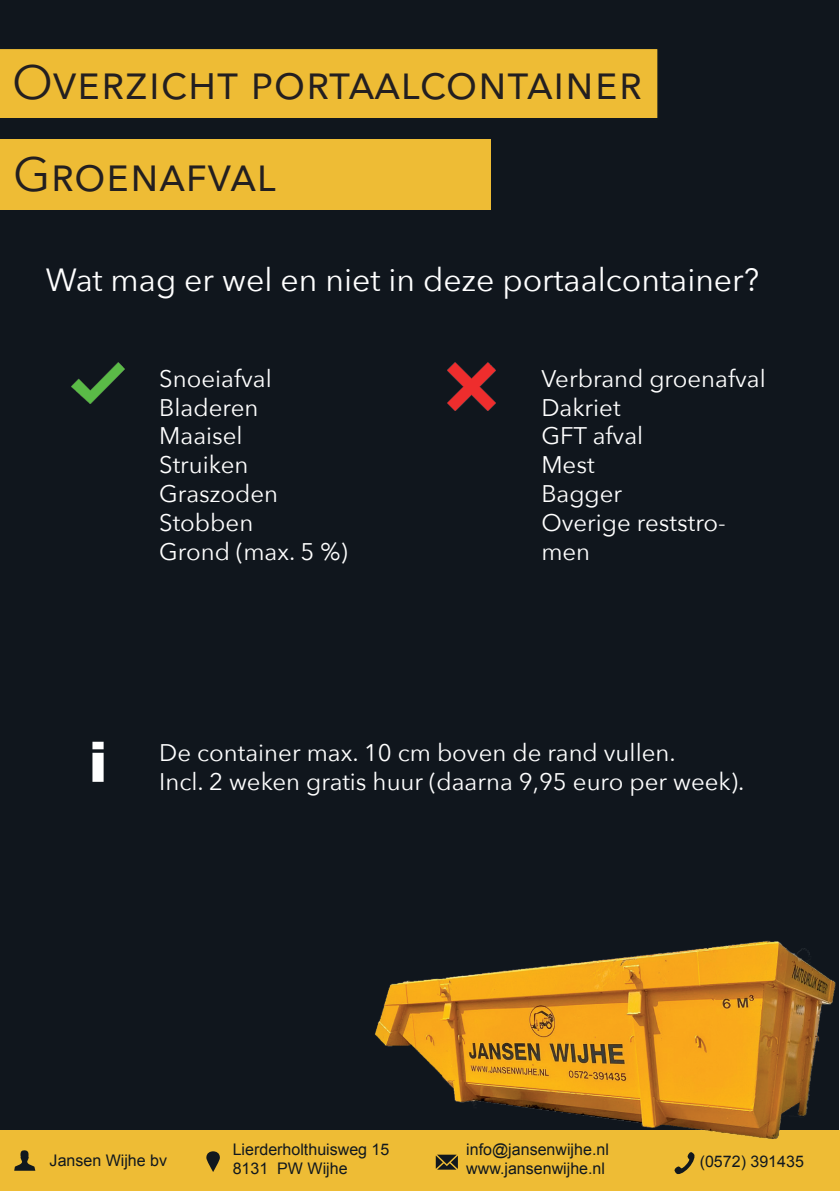
<style>
.page{position:relative;width:840px;height:1191px;background:#fff}
.page>*{position:absolute;margin:0;border:0;box-sizing:border-box;transform-origin:0 0}
.t1{font:900 56px "Arial";color:#fff}
.t2{font:48px/92.2px "Avenir Next";color:#231f20}
.t3{font:32px "Avenir Next";color:#fff}
.t4{font:24px/28.8px "Avenir Next";color:#fff}
.t5{font:16px/19.2px "Arial";color:#11181e}
</style>
<div class="page">
<div style="left:0;top:0;width:838px;height:1191px;background:#10161d"></div>
<div style="left:0;top:49px;width:658px;height:69px;background:#eebc35"></div>
<div style="left:0;top:139px;width:490px;height:71px;background:#eebc35"></div>
<img style="left:72px;top:363px;width:52px;height:40px">
<img style="left:447px;top:363px;width:48px;height:47px">
<div style="left:0;top:1130px;width:839px;height:61px;background:#eebc35"></div>
<img style="left:375px;top:815px;width:464px;height:325px">
<svg style="left:674px;top:1152px;width:21px;height:22px"></svg>
<svg style="left:206px;top:1151px;width:14px;height:21px"></svg>
<svg style="left:435px;top:1154px;width:22px;height:15px"></svg>
<svg style="left:14px;top:1150px;width:21px;height:20px"></svg>
<h2 class="t2" style="left:12px;top:34px;width:631px">Overzicht portaalcontainer<br>Groenafval</h2>
<h3 class="t3" style="left:46px;top:252px;width:714px">Wat mag er wel en niet in deze portaalcontainer?</h3>
<p class="t4" style="left:159px;top:363px;width:190px">Snoeiafval<br>Bladeren<br>Maaisel<br>Struiken<br>Graszoden<br>Stobben<br>Grond (max. 5 %)</p>
<p class="t4" style="left:541px;top:363px;width:226px">Verbrand groenafval<br>Dakriet<br>GFT afval<br>Mest<br>Bagger<br>Overige reststro&shy;men</p>
<h1 class="t1" style="left:89px;top:721px;width:20px">i</h1>
<p class="t4" style="left:159px;top:737px;width:517px">De container max. 10 cm boven de rand vullen.</p>
<p class="t4" style="left:159px;top:766px;width:586px">Incl. 2 weken gratis huur (daarna 9,95 euro per week).</p>
<p class="t5" style="left:232px;top:1139px;width:158px">Lierderholthuisweg 15<br>8131 PW Wijhe</p>
<p class="t5" style="left:466px;top:1140px;width:144px">info@jansenwijhe.nl www.jansenwijhe.nl</p>
<p class="t5" style="left:50px;top:1151px;width:119px">Jansen Wijhe bv</p>
<p class="t5" style="left:699px;top:1152px;width:106px">(0572) 391435</p>
</div>
